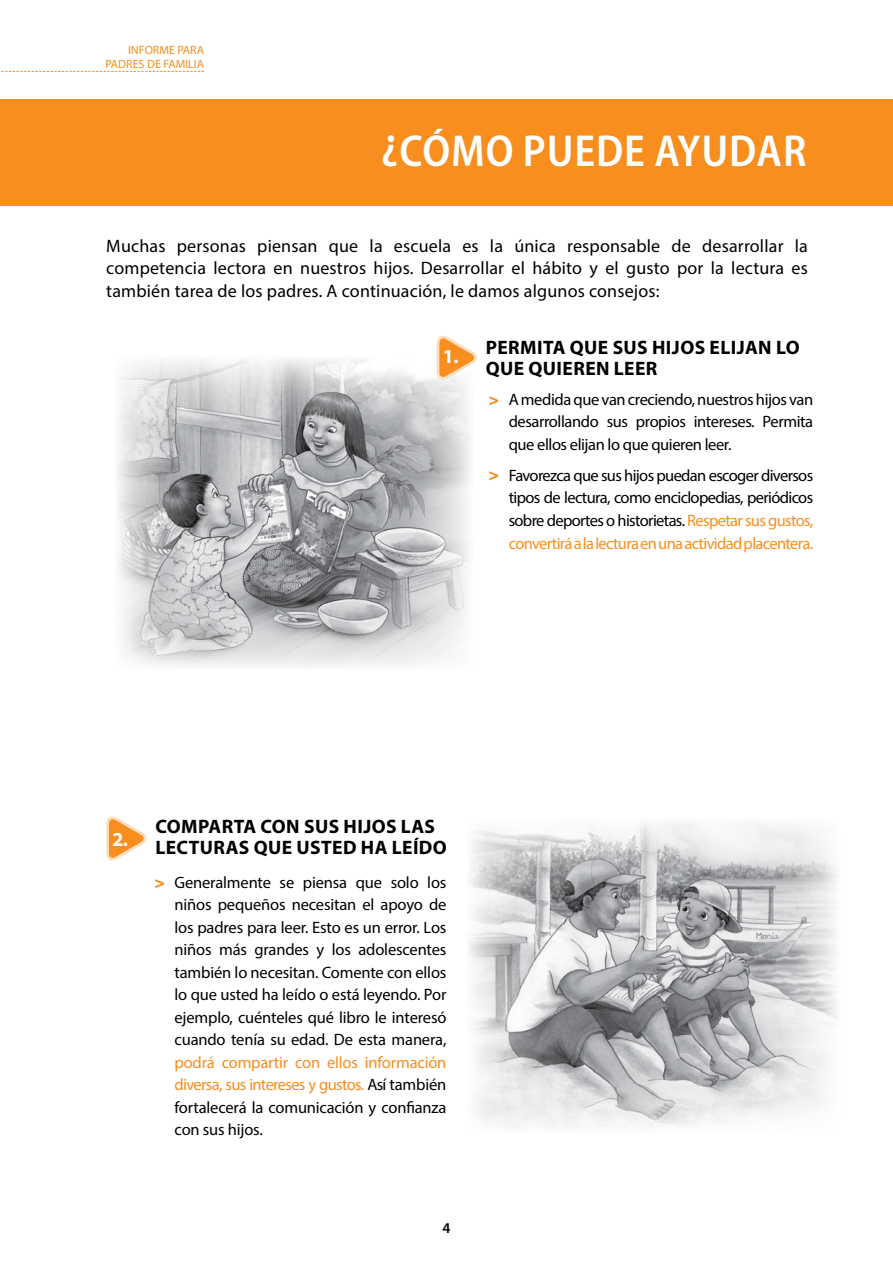
<style>
.page{position:relative;width:893px;height:1263px;background:#fff}
.page>*{position:absolute;margin:0;border:0;box-sizing:border-box;transform-origin:0 0}
.t1{font:600 semi-condensed 45px "Myriad Pro";color:#fff}
.t2{font:700 19.8px "Myriad Pro";color:#fff}
.t3{font:700 19.5px/21px "Myriad Pro";letter-spacing:.02em;color:#000}
.t4{font:18px/22.5px "Myriad Pro";letter-spacing:.01em;color:#000;text-align:justify}
.t5{font:16.5px/22.5px "Myriad Pro";letter-spacing:-.025em;color:#000;text-align:justify}
.t6{font:16.5px/22.5px "Myriad Pro";letter-spacing:-.01em;color:#f78e1e;text-align:justify}
.t7{font:600 15px "Myriad Pro";color:#000}
.t8{font:12px/14.4px "Myriad Pro";color:#f78e1e;text-align:right}
.s1{color:#f78e1e}
.s2{color:#000}
</style>
<div class="page">
<svg style="left:1px;top:71px;width:203px;height:1px"></svg>
<div style="left:0;top:100px;width:893px;height:106px;background:#f78e1e"></div>
<svg style="left:155px;top:879px;width:9px;height:9px"></svg>
<svg style="left:106px;top:816px;width:40px;height:45px"></svg>
<img style="left:469px;top:823px;width:368px;height:304px">
<img style="left:117px;top:359px;width:354px;height:308px">
<svg style="left:435px;top:335px;width:42px;height:49px"></svg>
<svg style="left:489px;top:396px;width:9px;height:9px"></svg>
<svg style="left:489px;top:471px;width:9px;height:9px"></svg>
<p class="t8" style="left:106px;top:42px;width:100px">INFORME PARA<br>PADRES DE FAMILIA</p>
<h1 class="t1" style="left:381px;top:122px;width:72px">¿CÓMO</h1>
<h1 class="t1" style="left:523px;top:122px;width:25px">PUEDE</h1>
<h1 class="t1" style="left:654px;top:122px;width:74px">AYUDAR</h1>
<p class="t4" style="left:106px;top:234px;width:703px">Muchas personas piensan que la escuela es la única responsable de desarrollar la competencia lectora en nuestros hijos. Desarrollar el hábito y el gusto por la lectura es también tarea de los padres. A continuación, le damos algunos consejos:</p>
<p class="t2" style="left:443px;top:344px;width:17px">1.</p>
<p class="t3" style="left:486px;top:337px;width:315px">PERMITA QUE SUS HIJOS ELIJAN LO<br>QUE QUIEREN LEER</p>
<p class="t5" style="left:509px;top:388px;width:306px">A medida que van creciendo, nuestros hijos van desarrollando sus propios intereses. Permita que ellos elijan lo que quieren leer.</p>
<p class="t5" style="left:509px;top:464px;width:306px">Favorezca que sus hijos puedan escoger diversos tipos de lectura, como enciclopedias, periódicos sobre deportes o historietas. <span class="s1">Respetar sus gustos, convertirá a la lectura en una actividad placentera.</span></p>
<p class="t2" style="left:112px;top:826px;width:17px">2.</p>
<p class="t3" style="left:155px;top:815px;width:293px">COMPARTA CON SUS HIJOS LAS<br>LECTURAS QUE USTED HA LEÍDO</p>
<p class="t5" style="left:175px;top:871px;width:273px">Generalmente se piensa que solo los niños pequeños necesitan el apoyo de los padres para leer. Esto es un error. Los niños más grandes y los adolescentes también lo necesitan. Comente con ellos lo que usted ha leído o está leyendo. Por ejemplo, cuénteles qué libro le interesó cuando tenía su edad. De esta manera,</p>
<p class="t6" style="left:175px;top:1051px;width:273px">podrá compartir con ellos información diversa, sus intereses y gustos. <span class="s2">Así también fortalecerá la comunicación y confianza con sus hijos.</span></p>
<p class="t7" style="left:442px;top:1219px;width:10px">4</p>
</div>
